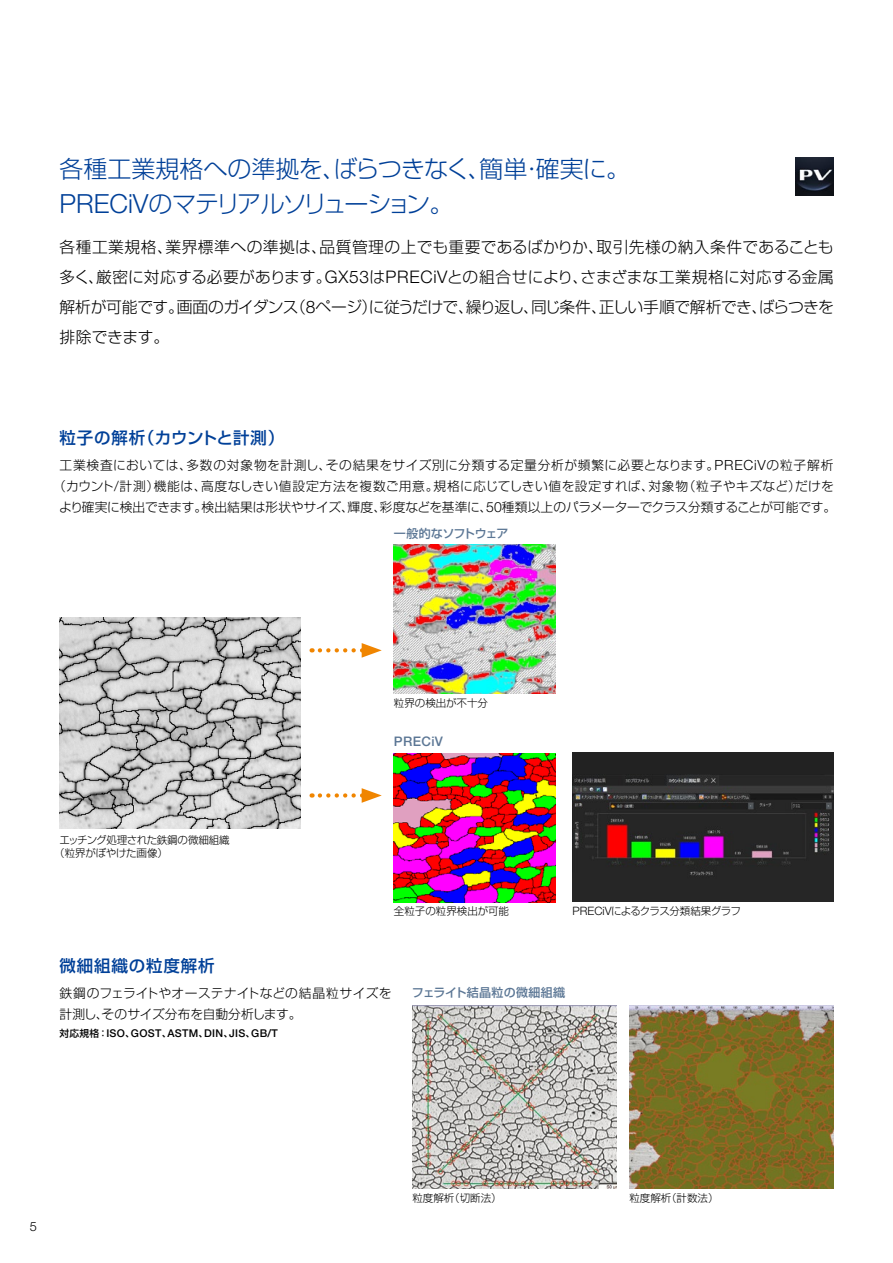
<style>
.page{position:relative;width:893px;height:1263px;background:#fff}
.page>*{position:absolute;margin:0;border:0;box-sizing:border-box;transform-origin:0 0}
.JP_Lead_copy_16pt_23pt{font:300 24px "Shin Go Pro";color:#004098}
.JP_Lead_copy_16pt_23pt-2{font:300 24px "Shin Go Pro";letter-spacing:-.105em;color:#004098}
.JP_Tittle_copy_11pt_17pt{font:500 16.5px "Shin Go Pro";letter-spacing:.02em;color:#004098}
.JP_Tittle_copy_11pt_17pt-2{font:500 16.5px "Shin Go Pro";letter-spacing:.05em;color:#004098}
.JP_Body_copy_10_5pt_20pt{font:300 15.75px/30px "Shin Go Pro";letter-spacing:-.035em;color:#000;text-align:justify}
.JP_Subhead_8pt_12pt_02{font:500 13.2px "Helvetica Neue LT Std";letter-spacing:.025em;color:#5c7795}
.JP_Body_copy_8_5pt_14pt{font:300 12.75px/21px "Shin Go Pro";letter-spacing:.01em;color:#000;text-align:center}
.t1{font:300 12.75px "Helvetica Neue LT Std";color:#000}
.JP_Subhead_8pt_12pt_02-2{font:500 12px "Shin Go Pro";letter-spacing:.03em;color:#5c7795}
.JP_Subhead_8pt_12pt_02-3{font:500 12px "Shin Go Pro";letter-spacing:-.045em;color:#5c7795}
.JP_table_head_6_5pt_8pt{font:500 10.8px "Helvetica Neue LT Std";letter-spacing:.025em;color:#000}
.JP_photo_caption_7pt_9pt{font:300 10.5px "Shin Go Pro";letter-spacing:-.01em;color:#000}
.JP_photo_caption_7pt_9pt-2{font:300 10.5px/13.5px "Shin Go Pro";letter-spacing:-.03em;color:#000}
.JP_photo_caption_7pt_9pt-3{font:300 10.5px "Shin Go Pro";letter-spacing:-.06em;color:#000}
.s1{font-family:"Helvetica Neue LT Std";font-size:26.4px}
.s2{font-family:"Helvetica Neue LT Std";font-size:17.4px}
.s3{font-family:"Helvetica Neue LT Std";font-size:14.1px}
.s4{font-family:"Helvetica Neue LT Std";font-size:11.55px}
.s5{font-family:"Shin Go Pro";font-size:9.75px}
</style>
<div class="page">
<img style="left:60px;top:617px;width:240px;height:211px">
<svg style="left:320px;top:643px;width:62px;height:15px"></svg>
<svg style="left:320px;top:788px;width:62px;height:15px"></svg>
<img style="left:795px;top:157px;width:38px;height:39px">
<img style="left:412px;top:1006px;width:205px;height:182px">
<img style="left:629px;top:1006px;width:204px;height:182px">
<img style="left:394px;top:544px;width:162px;height:149px">
<img style="left:573px;top:753px;width:260px;height:148px">
<img style="left:394px;top:754px;width:162px;height:149px">
<p class="JP_Lead_copy_16pt_23pt" style="left:60px;top:150px;width:572px">各種工業規格への準拠を、ばらつきなく、簡単・確実に。</p>
<p class="JP_Lead_copy_16pt_23pt-2" style="left:60px;top:184px;width:395px"><span class="s1">PRECiV</span>のマテリアルソリューション。</p>
<p class="JP_Body_copy_10_5pt_20pt" style="left:60px;top:230px;width:776px">各種工業規格、業界標準への準拠は、品質管理の上でも重要であるばかりか、取引先様の納入条件であることも多く、厳密に対応する必要があります。<span class="s2">GX53</span>は<span class="s2">PRECiV</span>との組合せにより、さまざまな工業規格に対応する金属解析が可能です。画面のガイダンス（<span class="s2">8</span>ページ）に従うだけで、繰り返し、同じ条件、正しい手順で解析でき、ばらつきを排除できます。</p>
<p class="JP_Tittle_copy_11pt_17pt" style="left:60px;top:424px;width:226px">粒子の解析（カウントと計測）</p>
<p class="JP_Body_copy_8_5pt_14pt" style="left:53px;top:454px;width:785px">工業検査においては、多数の対象物を計測し、その結果をサイズ別に分類する定量分析が頻繁に必要となります。<span class="s3">PRECiV</span>の粒子解析（カウント<span class="s3">/</span>計測）機能は、高度なしきい値設定方法を複数ご用意。規格に応じてしきい値を設定すれば、対象物（粒子やキズなど）だけをより確実に検出できます。検出結果は形状やサイズ、輝度、彩度などを基準に、<span class="s3">50</span>種類以上のパラメーターでクラス分類することが可能です。</p>
<p class="JP_Subhead_8pt_12pt_02-3" style="left:394px;top:523px;width:116px">一般的なソフトウェア</p>
<p class="JP_photo_caption_7pt_9pt" style="left:394px;top:694px;width:96px">粒界の検出が不十分</p>
<p class="JP_Subhead_8pt_12pt_02" style="left:394px;top:734px;width:50px">PRECiV</p>
<p class="JP_photo_caption_7pt_9pt-2" style="left:54px;top:832px;width:177px;text-indent:5px">エッチング処理された鉄鋼の微細組織（粒界がぼやけた画像）</p>
<p class="JP_photo_caption_7pt_9pt" style="left:394px;top:902px;width:117px">全粒子の粒界検出が可能</p>
<p class="JP_photo_caption_7pt_9pt-3" style="left:573px;top:902px;width:170px"><span class="s4">PRECiV</span>によるクラス分類結果グラフ</p>
<p class="JP_Tittle_copy_11pt_17pt-2" style="left:60px;top:952px;width:157px">微細組織の粒度解析</p>
<p class="JP_Body_copy_8_5pt_14pt" style="left:59px;top:981px;width:334px;text-align:left">鉄鋼のフェライトやオーステナイトなどの結晶粒サイズを計測し、そのサイズ分布を自動分析します。</p>
<p class="JP_table_head_6_5pt_8pt" style="left:60px;top:1027px;width:220px"><span class="s5">対応規格：</span> ISO<span class="s5">、</span>GOST<span class="s5">、</span>ASTM<span class="s5">、</span>DIN<span class="s5">、</span>JIS<span class="s5">、</span>GB/T</p>
<p class="JP_Subhead_8pt_12pt_02-2" style="left:412px;top:983px;width:155px">フェライト結晶粒の微細組織</p>
<p class="t1" style="left:30px;top:1219px;width:9px">5</p>
<p class="JP_photo_caption_7pt_9pt" style="left:412px;top:1189px;width:91px">粒度解析（切断法）</p>
<p class="JP_photo_caption_7pt_9pt" style="left:629px;top:1189px;width:91px">粒度解析（計数法）</p>
</div>
